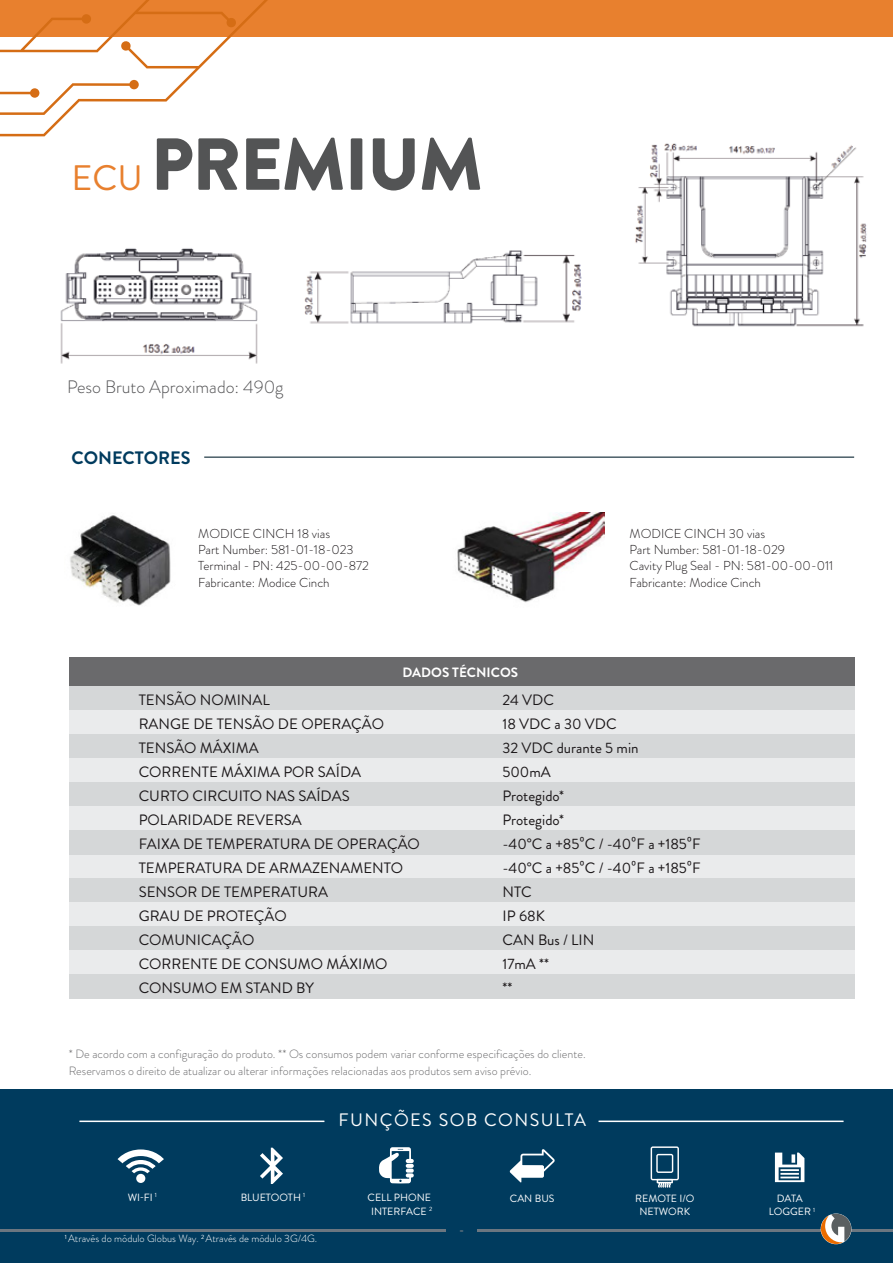
<style>
.page{position:relative;width:893px;height:1263px;background:#fff}
.page>*{position:absolute;margin:0;border:0;box-sizing:border-box;transform-origin:0 0}
.t1{font:900 73.5px "Brandon Grotesque";letter-spacing:-.02em;color:#535455}
.t2{font:300 18px "Brandon Grotesque";color:#525254}
.t3{font:18px "Brandon Grotesque";letter-spacing:.08em;color:#fff}
.t4{font:700 18px "Brandon Grotesque";color:#003b5e}
.t5{font:15px/24px "Brandon Grotesque";color:#1b1719}
.t6{font:700 13.5px "Brandon Grotesque";color:#fff}
.t7{font:300 12.9px/16.4px "Brandon Grotesque";color:#1b1719}
.t8{font:300 12px/16.5px "Brandon Grotesque";color:#6a6a6c}
.t9{font:700 12px "Brandon Grotesque";color:#6b7680}
.t10{font:10.5px/13.4px "Brandon Grotesque";color:#fff;text-align:center}
.t11{font:300 10.5px "Brandon Grotesque";color:#fff}
.t12{font:6.15px "Brandon Grotesque";color:#fff}
.s1{font-weight:400;font-size:35.4px;color:#e8802e}
</style>
<div class="page">
<div style="left:69px;top:658px;width:785px;height:28px;background:#6a6a6c"></div>
<div style="left:69px;top:686px;width:785px;height:24px;background:#d5d7d8"></div>
<div style="left:69px;top:710px;width:785px;height:24px;background:#eaebec"></div>
<div style="left:69px;top:734px;width:785px;height:24px;background:#d5d7d8"></div>
<div style="left:69px;top:758px;width:785px;height:25px;background:#eaebec"></div>
<div style="left:69px;top:783px;width:785px;height:24px;background:#d5d7d8"></div>
<div style="left:69px;top:807px;width:785px;height:24px;background:#eaebec"></div>
<div style="left:69px;top:831px;width:785px;height:24px;background:#d5d7d8"></div>
<div style="left:69px;top:855px;width:785px;height:23px;background:#eaebec"></div>
<div style="left:69px;top:878px;width:785px;height:24px;background:#d5d7d8"></div>
<div style="left:69px;top:902px;width:785px;height:24px;background:#eaebec"></div>
<div style="left:69px;top:926px;width:785px;height:24px;background:#d5d7d8"></div>
<div style="left:69px;top:950px;width:785px;height:24px;background:#eaebec"></div>
<div style="left:69px;top:974px;width:785px;height:25px;background:#d5d7d8"></div>
<div style="left:0;top:1089px;width:893px;height:174px;background:#003b5e"></div>
<hr style="left:79px;top:1120px;width:245px;height:2px;background:#fff">
<hr style="left:599px;top:1120px;width:244px;height:2px;background:#fff">
<svg style="left:510px;top:1149px;width:45px;height:34px"></svg>
<svg style="left:260px;top:1148px;width:23px;height:36px"></svg>
<svg style="left:651px;top:1146px;width:28px;height:41px"></svg>
<svg style="left:775px;top:1152px;width:29px;height:30px"></svg>
<svg style="left:118px;top:1149px;width:46px;height:24px"></svg>
<div style="left:136px;top:1174px;width:9px;height:9px;background:#fff;border-radius:50%"></div>
<svg style="left:379px;top:1147px;width:35px;height:36px"></svg>
<hr style="left:204px;top:456px;width:650px;height:2px;background:#4a5e68">
<img style="left:70px;top:515px;width:101px;height:91px">
<img style="left:457px;top:512px;width:148px;height:91px">
<img style="left:60px;top:248px;width:198px;height:116px">
<img style="left:304px;top:250px;width:278px;height:74px">
<img style="left:635px;top:143px;width:232px;height:184px">
<hr style="left:0;top:1229px;width:445px;height:2px;background:#6b7680">
<hr style="left:478px;top:1229px;width:415px;height:2px;background:#6b7680">
<svg style="left:821px;top:1214px;width:30px;height:30px"></svg>
<div style="left:0;top:0;width:893px;height:37px;background:#e8802e"></div>
<svg style="left:0;top:0;width:268px;height:136px"></svg>
<h1 class="t1" style="left:71px;top:112px;width:413px"><span class="s1">ECU</span> PREMIUM</h1>
<p class="t2" style="left:67px;top:374px;width:218px">Peso Bruto Aproximado: 490g</p>
<p class="t4" style="left:72px;top:446px;width:121px">CONECTORES</p>
<p class="t7" style="left:198px;top:525px;width:172px">MODICE CINCH 18 vias<br>Part Number: 581-01-18-023<br>Terminal - PN: 425-00-00-872<br>Fabricante: Modice Cinch</p>
<p class="t7" style="left:629px;top:525px;width:205px">MODICE CINCH 30 vias<br>Part Number: 581-01-18-029<br>Cavity Plug Seal - PN: 581-00-00-011<br>Fabricante: Modice Cinch</p>
<p class="t6" style="left:402px;top:662px;width:117px">DADOS TÉCNICOS</p>
<p class="t5" style="left:139px;top:688px;width:283px">TENSÃO NOMINAL<br>RANGE DE TENSÃO DE OPERAÇÃO<br>TENSÃO MÁXIMA<br>CORRENTE MÁXIMA POR SAÍDA<br>CURTO CIRCUITO NAS SAÍDAS<br>POLARIDADE REVERSA<br>FAIXA DE TEMPERATURA DE OPERAÇÃO<br>TEMPERATURA DE ARMAZENAMENTO<br>SENSOR DE TEMPERATURA<br>GRAU DE PROTEÇÃO<br>COMUNICAÇÃO<br>CORRENTE DE CONSUMO MÁXIMO<br>CONSUMO EM STAND BY</p>
<p class="t5" style="left:502px;top:688px;width:200px">24 VDC<br>18 VDC a 30 VDC<br>32 VDC durante 5 min<br>500mA<br>Protegido*<br>Protegido*<br>-40°C a +85⁰C / -40⁰F a +185⁰F -40°C a +85⁰C / -40⁰F a +185⁰F<br>NTC<br>IP 68K<br>CAN Bus / LIN<br>17mA **<br>**</p>
<p class="t8" style="left:69px;top:1046px;width:518px">* De acordo com a configuração do produto. ** Os consumos podem variar conforme especificações do cliente.<br>Reservamos o direito de atualizar ou alterar informações relacionadas aos produtos sem aviso prévio.</p>
<p class="t3" style="left:338px;top:1107px;width:249px">FUNÇÕES SOB CONSULTA</p>
<p class="t10" style="left:128px;top:1191px;width:30px">WI-FI <sup>1</sup></p>
<p class="t10" style="left:368px;top:1191px;width:66px">CELL PHONE<br>INTERFACE <sup>2</sup></p>
<p class="t10" style="left:635px;top:1191px;width:61px">REMOTE I/O<br>NETWORK</p>
<p class="t11" style="left:65px;top:1231px;width:254px"><sup>1</sup> Através do módulo Globus Way. <sup>2</sup> Através de módulo 3G/4G.</p>
<p class="t12" style="left:303px;top:1191px;width:3px">1</p>
<p class="t10" style="left:769px;top:1191px;width:48px">DATA<br>LOGGER <sup>1</sup></p>
<p class="t10" style="left:241px;top:1191px;width:62px">BLUETOOTH</p>
<p class="t10" style="left:510px;top:1191px;width:46px">CAN BUS</p>
<p class="t9" style="left:459px;top:1222px;width:6px">-</p>
</div>
